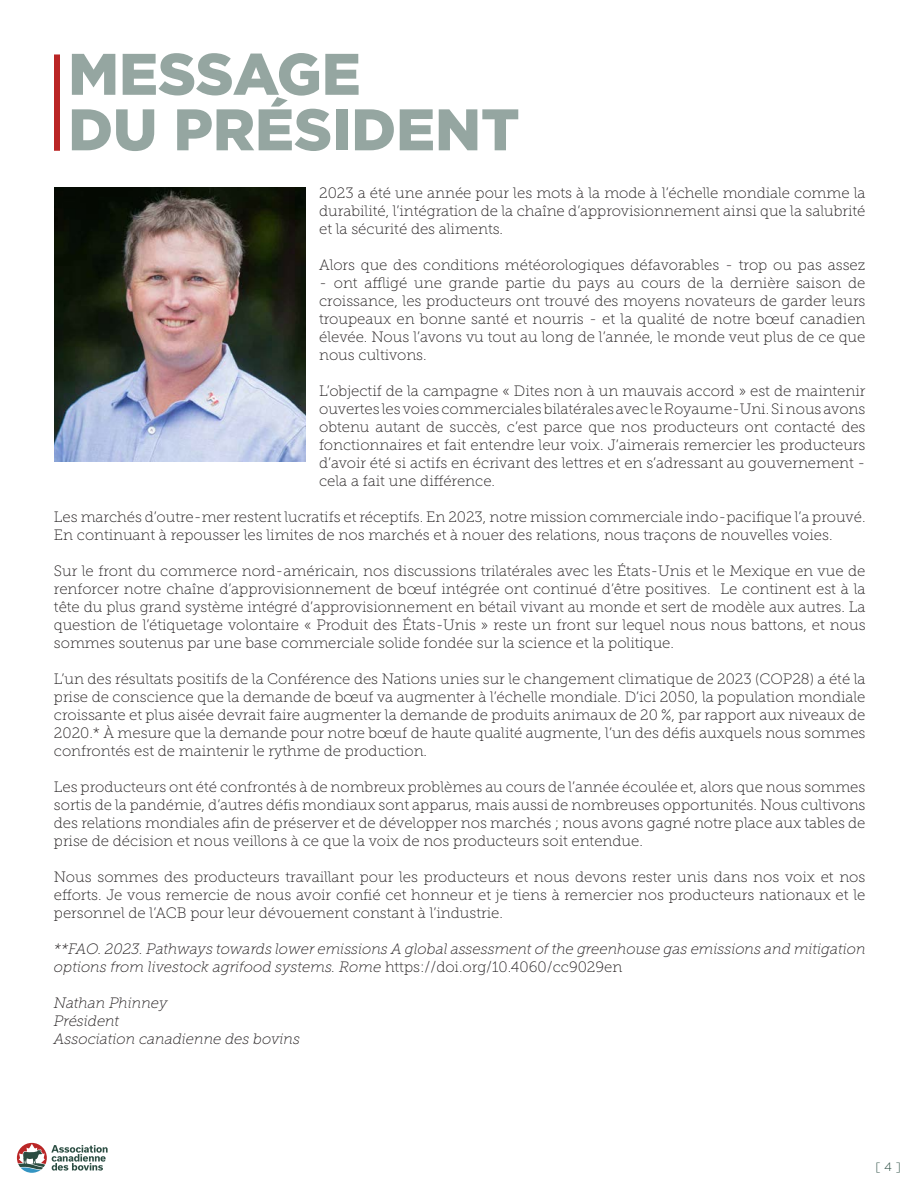
<style>
.page{position:relative;width:918px;height:1188px;background:#fff}
.page>*{position:absolute;margin:0;border:0;box-sizing:border-box;transform-origin:0 0}
.t1{font:900 58.5px "Gotham";color:#95a6a1}
.t2{font:15px/18px "Museo Slab 100";color:#231f20;text-align:justify}
.t3{font:italic 15px/18px "Museo Slab 100";color:#231f20}
.t4{font:300 12px "Gotham";color:#2b4d42}
.s1{font-style:normal}
</style>
<div class="page">
<svg style="left:17px;top:1143px;width:91px;height:30px"></svg>
<div style="left:54px;top:54px;width:6px;height:97px;background:#ba2626"></div>
<img style="left:54px;top:188px;width:252px;height:273px">
<p class="t1" style="left:68px;top:34px;width:294px">MESSAGE</p>
<p class="t1" style="left:68px;top:89px;width:453px">DU PRÉSIDENT</p>
<p class="t2" style="left:319px;top:184px;width:548px">2023 a été une année pour les mots à la mode à l’échelle mondiale comme la durabilité, l’intégration de la chaîne d’approvisionnement ainsi que la salubrité et la sécurité des aliments.</p>
<p class="t2" style="left:319px;top:256px;width:548px">Alors que des conditions météorologiques défavorables - trop ou pas assez</p>
<p class="t2" style="left:319px;top:274px;width:548px">- ont affligé une grande partie du pays au cours de la dernière saison de croissance, les producteurs ont trouvé des moyens novateurs de garder leurs troupeaux en bonne santé et nourris - et la qualité de notre bœuf canadien élevée. Nous l’avons vu tout au long de l’année, le monde veut plus de ce que nous cultivons.</p>
<p class="t2" style="left:319px;top:382px;width:548px">L’objectif de la campagne « Dites non à un mauvais accord » est de maintenir ouvertes les voies commerciales bilatérales avec le Royaume-Uni. Si nous avons obtenu autant de succès, c’est parce que nos producteurs ont contacté des fonctionnaires et fait entendre leur voix. J’aimerais remercier les producteurs d’avoir été si actifs en écrivant des lettres et en s’adressant au gouvernement - cela a fait une différence.</p>
<p class="t2" style="left:54px;top:508px;width:813px">Les marchés d’outre-mer restent lucratifs et réceptifs. En 2023, notre mission commerciale indo-pacifique l’a prouvé.<br>En continuant à repousser les limites de nos marchés et à nouer des relations, nous traçons de nouvelles voies.</p>
<p class="t2" style="left:54px;top:562px;width:813px">Sur le front du commerce nord-américain, nos discussions trilatérales avec les États-Unis et le Mexique en vue de renforcer notre chaîne d’approvisionnement de bœuf intégrée ont continué d’être positives. Le continent est à la tête du plus grand système intégré d’approvisionnement en bétail vivant au monde et sert de modèle aux autres. La question de l’étiquetage volontaire « Produit des États-Unis » reste un front sur lequel nous nous battons, et nous sommes soutenus par une base commerciale solide fondée sur la science et la politique.</p>
<p class="t2" style="left:54px;top:670px;width:813px">L’un des résultats positifs de la Conférence des Nations unies sur le changement climatique de 2023 (COP28) a été la prise de conscience que la demande de bœuf va augmenter à l’échelle mondiale. D’ici 2050, la population mondiale croissante et plus aisée devrait faire augmenter la demande de produits animaux de 20 %, par rapport aux niveaux de 2020.* À mesure que la demande pour notre bœuf de haute qualité augmente, l’un des défis auxquels nous sommes confrontés est de maintenir le rythme de production.</p>
<p class="t2" style="left:54px;top:778px;width:813px">Les producteurs ont été confrontés à de nombreux problèmes au cours de l’année écoulée et, alors que nous sommes sortis de la pandémie, d’autres défis mondiaux sont apparus, mais aussi de nombreuses opportunités. Nous cultivons des relations mondiales afin de préserver et de développer nos marchés ; nous avons gagné notre place aux tables de prise de décision et nous veillons à ce que la voix de nos producteurs soit entendue.</p>
<p class="t2" style="left:54px;top:868px;width:813px">Nous sommes des producteurs travaillant pour les producteurs et nous devons rester unis dans nos voix et nos efforts. Je vous remercie de nous avoir confié cet honneur et je tiens à remercier nos producteurs nationaux et le personnel de l’ACB pour leur dévouement constant à l’industrie.</p>
<p class="t3" style="left:54px;top:940px;width:813px">**FAO. 2023. Pathways towards lower emissions A global assessment of the greenhouse gas emissions and mitigation options from livestock agrifood systems. Rome <span class="s1">https://doi.org/10.4060/cc9029en</span></p>
<p class="t3" style="left:54px;top:994px;width:115px">Nathan Phinney</p>
<p class="t3" style="left:54px;top:1012px;width:67px">Président</p>
<p class="t3" style="left:54px;top:1030px;width:248px">Association canadienne des bovins</p>
<p class="t4" style="left:876px;top:1160px;width:27px">[ 4 ]</p>
</div>
